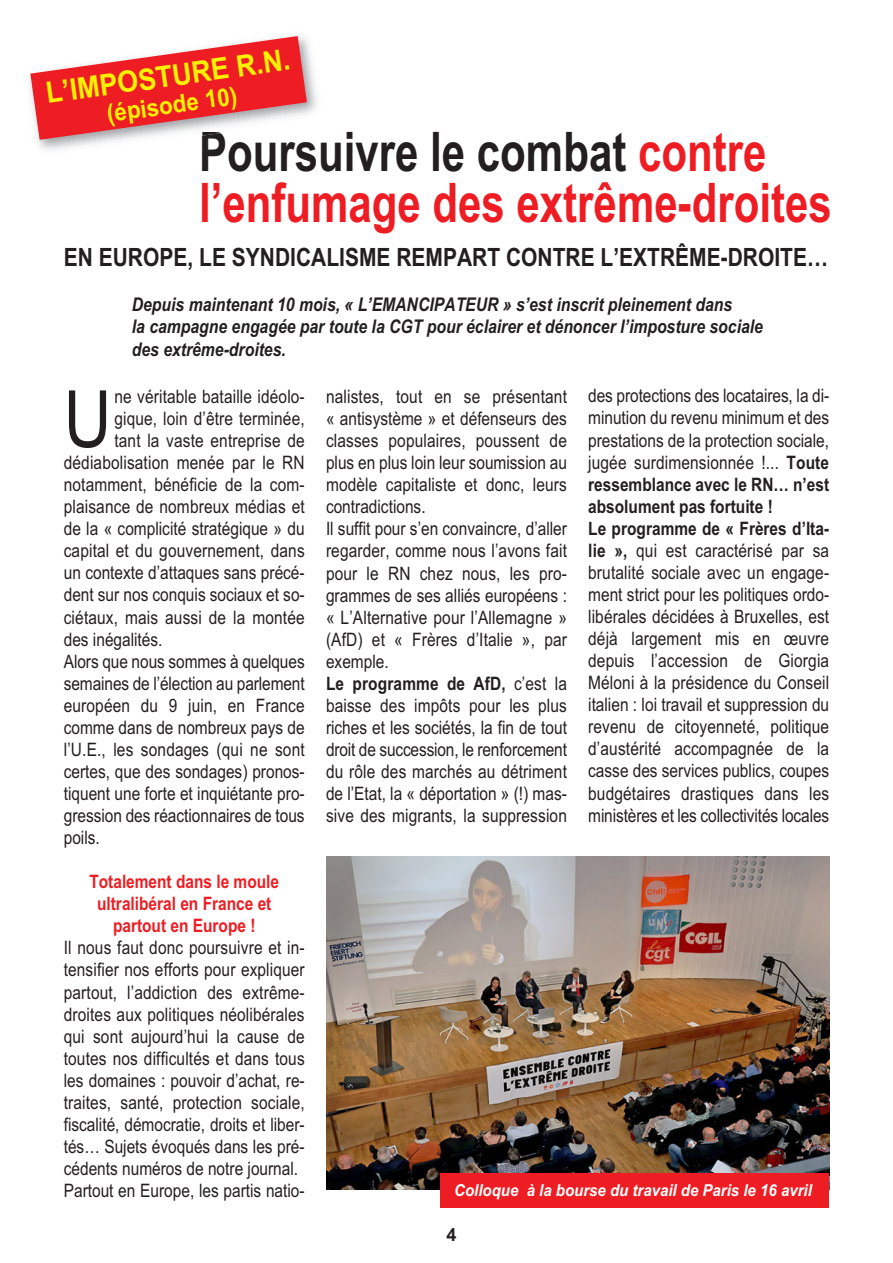
<style>
.page{position:relative;width:893px;height:1263px;background:#fff}
.page>*{position:absolute;margin:0;border:0;box-sizing:border-box;transform-origin:0 0}
.t1{font:79.05px "Arial";color:#231f20;scale:.83 1}
.t2{font:700 54.6px/51px "Arial";color:#ee1d23;scale:.77 1}
.t3{font:700 29.7px "Arial";color:#fff101;scale:.91 1}
.t4{font:700 25.2px "Arial";color:#231f20;scale:.83 1}
.t5{font:700 24.75px "Arial";color:#fff101;scale:.91 1}
.t6{font:italic 700 18.9px/22.5px "Arial";color:#231f20;scale:.83 1}
.t7{font:18.6px/22px "Arial";letter-spacing:.01em;color:#231f20;scale:.83 1}
.t8{font:700 18.6px/22px "Arial";color:#ee1d23;text-align:center;scale:.83 1}
.t9{font:700 18px "Arial";color:#231f20}
.t10{font:italic 700 16.5px "Arial";color:#fff;scale:.91 1}
.s1{color:#231f20}
.s2{font-weight:700}
</style>
<div class="page">
<img style="left:29px;top:35px;width:288px;height:115px">
<svg style="left:30px;top:36px;width:277px;height:104px"></svg>
<img style="left:327px;top:857px;width:502px;height:332px">
<div style="left:441px;top:1174px;width:388px;height:34px;background:#ee1d23"></div>
<h3 class="t3" style="left:44px;top:76px;width:272px;rotate:-8deg">L’IMPOSTURE R.N.</h3>
<h3 class="t5" style="left:105px;top:99px;width:146px;rotate:-8deg">(épisode 10)</h3>
<h2 class="t2" style="left:199px;top:127px;width:823px"><span class="s1">Poursuivre le combat</span> contre l’enfumage des extrême-droites</h2>
<h3 class="t4" style="left:64px;top:242px;width:922px">EN EUROPE, LE SYNDICALISME REMPART CONTRE L’EXTRÊME-DROITE…</h3>
<p class="t6" style="left:132px;top:293px;width:762px">Depuis maintenant 10 mois, « L’EMANCIPATEUR » s’est inscrit pleinement dans<br>la campagne engagée par toute la CGT pour éclairer et dénoncer l’imposture sociale des extrême-droites.</p>
<p class="t7" style="left:326px;top:386px;width:292px">nalistes, tout en se présentant « antisystème » et défenseurs des classes populaires, poussent de plus en plus loin leur soumission au modèle capitaliste et donc, leurs contradictions.<br>Il suffit pour s’en convaincre, d’aller regarder, comme nous l’avons fait pour le RN chez nous, les pro&shy;grammes de ses alliés européens : « L’Alternative pour l’Allemagne » (AfD) et « Frères d’Italie », par exemple.<br><span class="s2">Le programme de AfD,</span> c’est la baisse des impôts pour les plus riches et les sociétés, la fin de tout droit de succession, le renforcement du rôle des marchés au détriment de l’Etat, la « déportation » (!) mas&shy;sive des migrants, la suppression</p>
<p class="t7" style="left:588px;top:385px;width:292px">des protections des locataires, la di&shy;minution du revenu minimum et des prestations de la protection sociale, jugée surdimensionnée !... <span class="s2">Toute ressemblance avec le RN… n’est absolument pas fortuite !<br>Le programme de « Frères d’Ita&shy;lie »,</span> qui est caractérisé par sa brutalité sociale avec un engage&shy;ment strict pour les politiques ordo&shy;libérales décidées à Bruxelles, est déjà largement mis en œuvre depuis l’accession de Giorgia Méloni à la présidence du Conseil italien : loi travail et suppression du revenu de citoyenneté, politique d’austérité accompagnée de la casse des services publics, coupes budgétaires drastiques dans les ministères et les collectivités locales</p>
<h1 class="t1" style="left:64px;top:373px;width:59px">U</h1>
<p class="t7" style="left:114px;top:385px;width:231px">ne véritable bataille idéolo-</p>
<p class="t7" style="left:114px;top:407px;width:231px">gique, loin d’être terminée,</p>
<p class="t7" style="left:114px;top:430px;width:231px">tant la vaste entreprise de</p>
<p class="t7" style="left:64px;top:452px;width:292px">dédiabolisation menée par le RN</p>
<p class="t7" style="left:64px;top:474px;width:292px">notamment, bénéficie de la com-</p>
<p class="t7" style="left:64px;top:496px;width:292px">plaisance de nombreux médias et</p>
<p class="t7" style="left:64px;top:518px;width:292px">de la « complicité stratégique » du</p>
<p class="t7" style="left:64px;top:540px;width:292px">capital et du gouvernement, dans</p>
<p class="t7" style="left:64px;top:562px;width:292px">un contexte d’attaques sans précé-</p>
<p class="t7" style="left:64px;top:584px;width:292px">dent sur nos conquis sociaux et so-</p>
<p class="t7" style="left:64px;top:606px;width:292px">ciétaux, mais aussi de la montée</p>
<p class="t7" style="left:64px;top:628px;width:121px">des inégalités.</p>
<p class="t7" style="left:64px;top:650px;width:292px">Alors que nous sommes à quelques</p>
<p class="t7" style="left:64px;top:672px;width:292px">semaines de l’élection au parlement</p>
<p class="t7" style="left:64px;top:694px;width:292px">européen du 9 juin, en France</p>
<p class="t7" style="left:64px;top:716px;width:292px">comme dans de nombreux pays de</p>
<p class="t7" style="left:64px;top:738px;width:292px">l’U.E., les sondages (qui ne sont</p>
<p class="t7" style="left:64px;top:760px;width:292px">certes, que des sondages) pronos-</p>
<p class="t7" style="left:64px;top:782px;width:292px">tiquent une forte et inquiétante pro-</p>
<p class="t7" style="left:64px;top:805px;width:292px">gression des réactionnaires de tous</p>
<p class="t7" style="left:64px;top:827px;width:45px">poils.</p>
<p class="t8" style="left:89px;top:871px;width:230px">Totalement dans le moule ultralibéral en France et partout en Europe !</p>
<p class="t7" style="left:64px;top:937px;width:292px">Il nous faut donc poursuivre et in&shy;tensifier nos efforts pour expliquer partout, l’addiction des extrême&shy;droites aux politiques néolibérales qui sont aujourd’hui la cause de toutes nos difficultés et dans tous les domaines : pouvoir d’achat, re&shy;traites, santé, protection sociale, fiscalité, démocratie, droits et liber&shy;tés… Sujets évoqués dans les pré&shy;cédents numéros de notre journal.<br>Partout en Europe, les partis natio-</p>
<p class="t10" style="left:454px;top:1180px;width:395px">Colloque à la bourse du travail de Paris le 16 avril</p>
<p class="t9" style="left:446px;top:1224px;width:12px">4</p>
</div>
